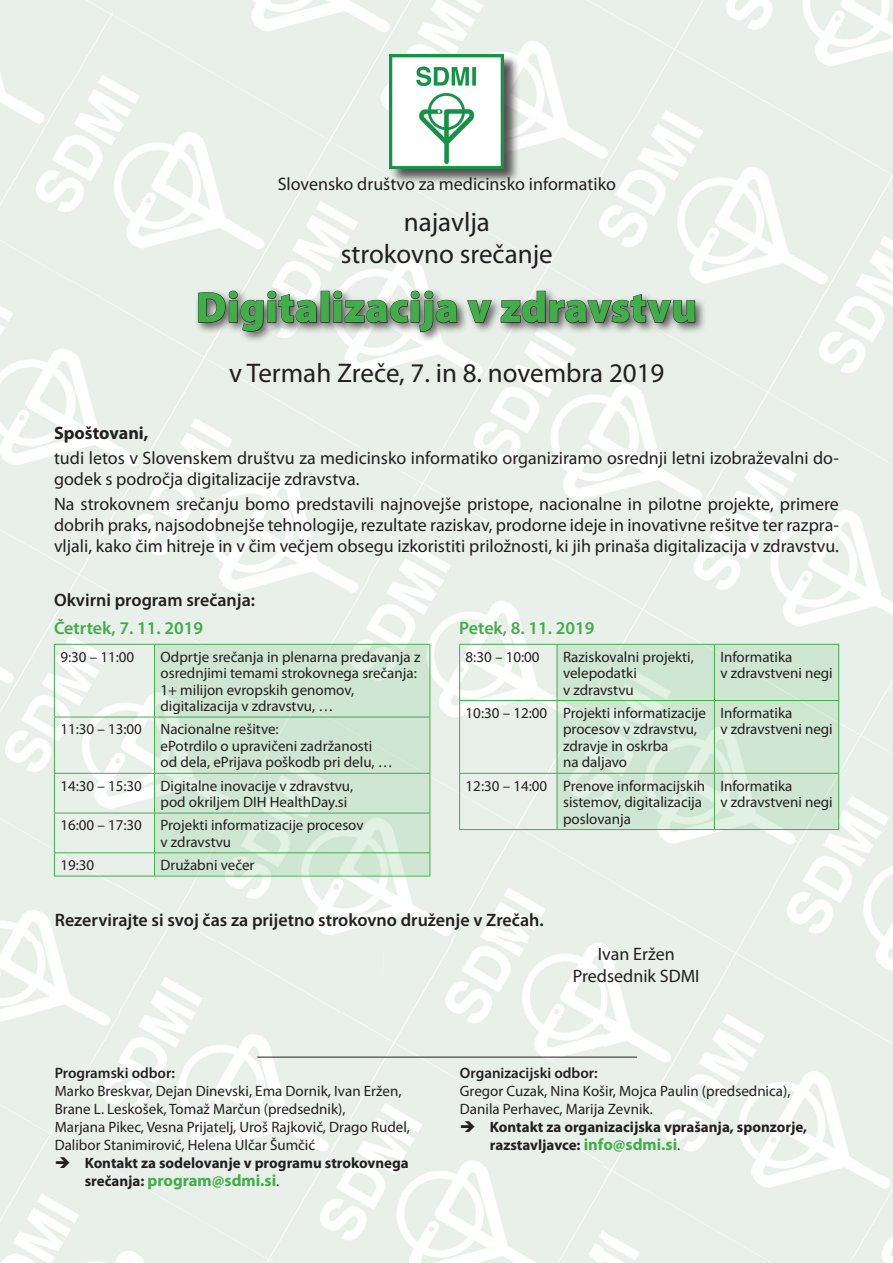
<style>
.page{position:relative;width:893px;height:1263px;background:#fff}
.page>*{position:absolute;margin:0;border:0;box-sizing:border-box;transform-origin:0 0}
.t1{font:900 43.5px "Myriad Pro";color:#40ae49}
.t2{font:27px/32.4px "Myriad Pro";color:#231f20;text-align:center}
.Body_text{font:18px/21px "Myriad Pro";color:#231f20}
.Body_text-2{font:600 18px "Myriad Pro";color:#231f20}
.Poudarjeno{font:600 18px "Myriad Pro";color:#40ae49}
.Poudarjeno-2{font:600 18px "Myriad Pro";color:#231f20}
.Body_text-3{font:700 18px "Myriad Pro";color:#231f20}
.t3{font:700 16.5px "Myriad Pro";color:#40ae49}
.Body_text-4{font:15px/16.5px "Myriad Pro";color:#231f20}
.po_oo{font:15px/18px "Myriad Pro";color:#231f20}
.t4{font:700 15px/18px "Myriad Pro";color:#231f20}
.t5{font:600 15px "Myriad Pro";color:#231f20}
.s1{font-size:15px;color:#231f20}
.s2{font-weight:400;font-size:15px;color:#231f20}
.s3{font-size:16.5px;color:#40ae49}
.s4{font-weight:400}
</style>
<div class="page">
<img style="left:0;top:0;width:893px;height:1263px">
<hr style="left:257px;top:1057px;width:380px;height:1px;background:#231f20">
<div style="left:194px;top:287px;width:513px;height:57px;background:#231f20;opacity:.75"></div>
<svg style="left:198px;top:290px;width:120px;height:42px;background:#9a9c9a"></svg>
<div style="left:321px;top:291px;width:8px;height:32px;border:1px solid #231f20"></div>
<svg style="left:333px;top:290px;width:125px;height:42px;background:#a0a19f"></svg>
<svg style="left:467px;top:300px;width:25px;height:23px"></svg>
<svg style="left:500px;top:291px;width:196px;height:32px;background:#999c99"></svg>
<div style="left:390px;top:54px;width:130px;height:131px;background:#231f20;opacity:.75"></div>
<img style="left:389px;top:54px;width:115px;height:114px">
<svg style="left:155px;top:645px;width:275px;height:230px;background:#d0e7d3"></svg>
<hr style="left:54px;top:644px;width:100px;height:1px;background:#40ae49">
<hr style="left:54px;top:645px;width:1px;height:72px;background:#40ae49">
<hr style="left:154px;top:644px;width:276px;height:1px;background:#40ae49">
<hr style="left:154px;top:645px;width:1px;height:72px;background:#40ae49">
<hr style="left:430px;top:645px;width:1px;height:72px;background:#40ae49">
<hr style="left:54px;top:717px;width:100px;height:1px;background:#40ae49">
<hr style="left:54px;top:717px;width:1px;height:56px;background:#40ae49">
<hr style="left:154px;top:717px;width:276px;height:1px;background:#40ae49">
<hr style="left:154px;top:717px;width:1px;height:56px;background:#40ae49">
<hr style="left:430px;top:717px;width:1px;height:56px;background:#40ae49">
<hr style="left:54px;top:773px;width:100px;height:1px;background:#40ae49">
<hr style="left:54px;top:774px;width:1px;height:39px;background:#40ae49">
<hr style="left:154px;top:773px;width:276px;height:1px;background:#40ae49">
<hr style="left:154px;top:774px;width:1px;height:39px;background:#40ae49">
<hr style="left:430px;top:774px;width:1px;height:39px;background:#40ae49">
<hr style="left:54px;top:813px;width:100px;height:1px;background:#40ae49">
<hr style="left:54px;top:813px;width:1px;height:39px;background:#40ae49">
<hr style="left:154px;top:813px;width:276px;height:1px;background:#40ae49">
<hr style="left:154px;top:813px;width:1px;height:39px;background:#40ae49">
<hr style="left:430px;top:813px;width:1px;height:39px;background:#40ae49">
<hr style="left:54px;top:852px;width:100px;height:1px;background:#40ae49">
<svg style="left:54px;top:853px;width:1px;height:23px"></svg>
<hr style="left:154px;top:852px;width:276px;height:1px;background:#40ae49">
<svg style="left:154px;top:853px;width:1px;height:23px"></svg>
<svg style="left:430px;top:853px;width:1px;height:23px"></svg>
<hr style="left:54px;top:876px;width:100px;height:1px;background:#40ae49">
<hr style="left:154px;top:876px;width:276px;height:1px;background:#40ae49">
<svg style="left:558px;top:645px;width:280px;height:184px;background:#d2e8d4"></svg>
<hr style="left:459px;top:644px;width:98px;height:1px;background:#40ae49">
<hr style="left:459px;top:645px;width:1px;height:55px;background:#40ae49">
<hr style="left:557px;top:644px;width:157px;height:1px;background:#40ae49">
<hr style="left:557px;top:645px;width:1px;height:55px;background:#40ae49">
<hr style="left:714px;top:644px;width:125px;height:1px;background:#40ae49">
<hr style="left:714px;top:645px;width:1px;height:55px;background:#40ae49">
<hr style="left:838px;top:645px;width:1px;height:55px;background:#40ae49">
<hr style="left:459px;top:700px;width:98px;height:1px;background:#40ae49">
<hr style="left:459px;top:701px;width:1px;height:72px;background:#40ae49">
<hr style="left:557px;top:700px;width:157px;height:1px;background:#40ae49">
<hr style="left:557px;top:701px;width:1px;height:72px;background:#40ae49">
<hr style="left:714px;top:700px;width:125px;height:1px;background:#40ae49">
<hr style="left:714px;top:701px;width:1px;height:72px;background:#40ae49">
<hr style="left:838px;top:701px;width:1px;height:72px;background:#40ae49">
<hr style="left:459px;top:773px;width:98px;height:1px;background:#40ae49">
<hr style="left:459px;top:774px;width:1px;height:55px;background:#40ae49">
<hr style="left:557px;top:773px;width:157px;height:1px;background:#40ae49">
<hr style="left:557px;top:774px;width:1px;height:55px;background:#40ae49">
<hr style="left:714px;top:773px;width:125px;height:1px;background:#40ae49">
<hr style="left:714px;top:774px;width:1px;height:55px;background:#40ae49">
<hr style="left:838px;top:774px;width:1px;height:55px;background:#40ae49">
<hr style="left:459px;top:829px;width:98px;height:1px;background:#40ae49">
<hr style="left:557px;top:829px;width:157px;height:1px;background:#40ae49">
<hr style="left:714px;top:829px;width:125px;height:1px;background:#40ae49">
<p class="Body_text" style="left:278px;top:173px;width:340px">Slovensko društvo za medicinsko informatiko</p>
<p class="t2" style="left:341px;top:205px;width:213px">najavlja<br>strokovno srečanje</p>
<p class="t1" style="left:196px;top:283px;width:503px">Digitalizacija v zdravstvu</p>
<p class="t2" style="left:229px;top:356px;width:437px">v Termah Zreče, 7. in 8. novembra 2019</p>
<p class="Body_text-3" style="left:54px;top:421px;width:96px">Spoštovani,</p>
<p class="Body_text" style="left:54px;top:447px;width:786px">tudi letos v Slovenskem društvu za medicinsko informatiko organiziramo osrednji letni izobraževalni do&shy;godek s področja digitalizacije zdravstva.</p>
<p class="Body_text" style="left:54px;top:493px;width:786px;text-align:justify">Na strokovnem srečanju bomo predstavili najnovejše pristope, nacionalne in pilotne projekte, primere dobrih praks, najsodobnejše tehnologije, rezultate raziskav, prodorne ideje in inovativne rešitve ter razpra&shy;vljali, kako čim hitreje in v čim večjem obsegu izkoristiti priložnosti, ki jih prinaša digitalizacija v zdravstvu.</p>
<p class="Poudarjeno-2" style="left:54px;top:588px;width:203px">Okvirni program srečanja:</p>
<p class="Poudarjeno" style="left:54px;top:616px;width:151px">Četrtek, 7. 11. 2019</p>
<p class="Body_text-4" style="left:60px;top:648px;width:75px">9:30 – 11:00</p>
<p class="Body_text-4" style="left:160px;top:648px;width:261px">Odprtje srečanja in plenarna predavanja z osrednjimi temami strokovnega srečanja:<br>1+ milijon evropskih genomov, digitalizacija v zdravstvu, …</p>
<p class="Body_text-4" style="left:60px;top:721px;width:83px">11:30 – 13:00</p>
<p class="Body_text-4" style="left:160px;top:721px;width:234px">Nacionalne rešitve:<br>ePotrdilo o upravičeni zadržanosti od dela, ePrijava poškodb pri delu, …</p>
<p class="Body_text-4" style="left:60px;top:777px;width:83px">14:30 – 15:30</p>
<p class="Body_text-4" style="left:160px;top:777px;width:194px">Digitalne inovacije v zdravstvu, pod okriljem DIH HealthDay.si</p>
<p class="Body_text-4" style="left:60px;top:817px;width:83px">16:00 – 17:30</p>
<p class="Body_text-4" style="left:160px;top:817px;width:205px">Projekti informatizacije procesov v zdravstvu</p>
<p class="Body_text-4" style="left:60px;top:856px;width:35px">19:30</p>
<p class="Body_text-4" style="left:160px;top:856px;width:95px">Družabni večer</p>
<p class="Poudarjeno" style="left:459px;top:616px;width:137px">Petek, 8. 11. 2019</p>
<p class="Body_text-4" style="left:466px;top:648px;width:75px">8:30 – 10:00</p>
<p class="Body_text-4" style="left:563px;top:648px;width:132px">Raziskovalni projekti, velepodatki<br>v zdravstvu</p>
<p class="Body_text-4" style="left:720px;top:648px;width:114px">Informatika<br>v zdravstveni negi</p>
<p class="Body_text-4" style="left:466px;top:704px;width:83px">10:30 – 12:00</p>
<p class="Body_text-4" style="left:563px;top:704px;width:144px">Projekti informatizacije procesov v zdravstvu, zdravje in oskrba<br>na daljavo</p>
<p class="Body_text-4" style="left:720px;top:704px;width:114px">Informatika<br>v zdravstveni negi</p>
<p class="Body_text-4" style="left:466px;top:777px;width:83px">12:30 – 14:00</p>
<p class="Body_text-4" style="left:563px;top:777px;width:144px">Prenove informacijskih sistemov, digitalizacija poslovanja</p>
<p class="Body_text-4" style="left:720px;top:777px;width:114px">Informatika<br>v zdravstveni negi</p>
<p class="Body_text-2" style="left:55px;top:908px;width:490px">Rezervirajte si svoj čas za prijetno strokovno druženje v Zrečah.</p>
<p class="Body_text" style="left:573px;top:943px;width:128px;line-height:21.6px;text-align:center">Ivan Eržen<br>Predsednik SDMI</p>
<p class="t5" style="left:55px;top:1063px;width:122px">Programski odbor:</p>
<p class="po_oo" style="left:55px;top:1081px;width:357px">Marko Breskvar, Dejan Dinevski, Ema Dornik, Ivan Eržen, Brane L. Leskošek, Tomaž Marčun (predsednik),<br>Marjana Pikec, Vesna Prijatelj, Uroš Rajkovič, Drago Rudel, Dalibor Stanimirović, Helena Ulčar Šumčić</p>
<p class="t4" style="left:55px;top:1153px;width:356px">➔ Kontakt za sodelovanje v programu strokovnega</p>
<p class="t3" style="left:85px;top:1169px;width:196px"><span class="s1">srečanja:</span> program@sdmi.si<span class="s2">.</span></p>
<p class="t5" style="left:460px;top:1063px;width:139px">Organizacijski odbor:</p>
<p class="po_oo" style="left:460px;top:1081px;width:332px">Gregor Cuzak, Nina Košir, Mojca Paulin (predsednica),<br>Danila Perhavec, Marija Zevnik.</p>
<p class="t4" style="left:490px;top:1117px;width:319px;text-indent:-30px">➔ Kontakt za organizacijska vprašanja, sponzorje, razstavljavce: <span class="s3">info@sdmi.si</span><span class="s4">.</span></p>
</div>
